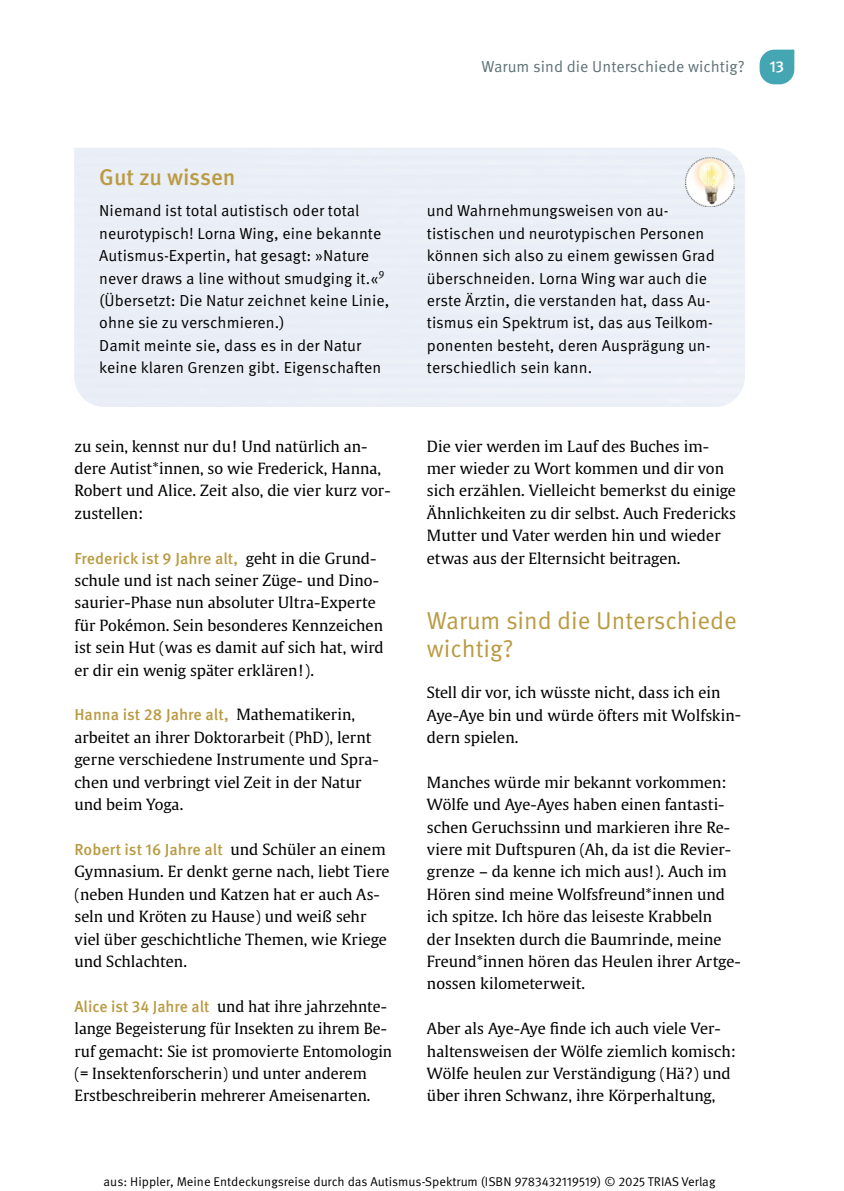
<style>
.page{position:relative;width:844px;height:1191px;background:#fff}
.page>*{position:absolute;margin:0;border:0;box-sizing:border-box;transform-origin:0 0}
.t1{font:24.5px/28px "Meta Pro Norm";color:#ba9b43}
.t2{font:500 22.75px "Meta Pro";letter-spacing:-.005em;color:#ba9b43}
.t3{font:15.92px/22.4px "Meta Pro Norm";letter-spacing:.005em;color:#000}
.t4{font:500 15.92px "Meta Pro";color:#ba9b43}
.t5{font:15.92px "Meta Pro Norm";letter-spacing:.005em;color:#5e7276}
.t6{font:500 15.92px "Meta Pro";color:#fff}
.t7{font:15.4px/22.4px "Thieme Gulliver 2011";letter-spacing:.005em;color:#000}
.t8{font:12.6px "Meta Pro Norm";color:#000}
.s1{font-family:"Thieme Gulliver 2011";font-weight:400;font-size:15.4px;color:#000}
.s2{font-family:"Meta Pro";font-weight:500;font-size:15.92px;color:#ba9b43}
</style>
<div class="page">
<img style="left:685px;top:158px;width:49px;height:49px">
<svg style="left:759px;top:50px;width:35px;height:34px"></svg>
<p class="t5" style="left:481px;top:55px;width:265px">Warum sind die Unterschiede wichtig?</p>
<p class="t6" style="left:769px;top:55px;width:16px">13</p>
<h2 class="t2" style="left:99px;top:160px;width:138px">Gut zu wissen</h2>
<p class="t3" style="left:99px;top:198px;width:291px">Niemand ist total autistisch oder total neurotypisch! Lorna Wing, eine bekannte Autismus-Expertin, hat gesagt: »Nature never draws a line without smudging it.«<sup>9 </sup>(Übersetzt: Die Natur zeichnet keine Linie, ohne sie zu verschmieren.)<br>Damit meinte sie, dass es in der Natur keine klaren Grenzen gibt. Eigenschaften</p>
<p class="t3" style="left:427px;top:199px;width:289px">und Wahrnehmungsweisen von au&shy;tistischen und neurotypischen Personen können sich also zu einem gewissen Grad überschneiden. Lorna Wing war auch die erste Ärztin, die verstanden hat, dass Au&shy;tismus ein Spektrum ist, das aus Teilkom&shy;ponenten besteht, deren Ausprägung un&shy;terschiedlich sein kann.</p>
<p class="t7" style="left:74px;top:434px;width:317px">zu sein, kennst nur du! Und natürlich an&shy;dere Autist*innen, so wie Frederick, Hanna, Robert und Alice. Zeit also, die vier kurz vor&shy;zustellen:</p>
<p class="t4" style="left:74px;top:546px;width:303px">Frederick ist 9 Jahre alt, <span class="s1">geht in die Grund-</span></p>
<p class="t7" style="left:74px;top:568px;width:311px">schule und ist nach seiner Züge- und Dino&shy;saurier-Phase nun absoluter Ultra-Experte für Pokémon. Sein besonderes Kennzeichen ist sein Hut (was es damit auf sich hat, wird er dir ein wenig später erklären!).</p>
<p class="t4" style="left:74px;top:702px;width:282px">Hanna ist 28 Jahre alt, <span class="s1">Mathematikerin,</span></p>
<p class="t7" style="left:74px;top:725px;width:306px">arbeitet an ihrer Doktorarbeit (PhD), lernt gerne verschiedene Instrumente und Spra&shy;chen und verbringt viel Zeit in der Natur und beim Yoga.</p>
<p class="t4" style="left:74px;top:837px;width:312px">Robert ist 16 Jahre alt <span class="s1">und Schüler an einem</span></p>
<p class="t7" style="left:74px;top:859px;width:316px">Gymnasium. Er denkt gerne nach, liebt Tiere (neben Hunden und Katzen hat er auch As&shy;seln und Kröten zu Hause) und weiß sehr viel über geschichtliche Themen, wie Kriege und Schlachten.</p>
<p class="t7" style="left:74px;top:994px;width:319px"><span class="s2">Alice ist 34 Jahre alt</span> und hat ihre jahrzehnte&shy;lange Begeisterung für Insekten zu ihrem Be&shy;ruf gemacht: Sie ist promovierte Entomologin (= Insektenforscherin) und unter anderem Erstbeschreiberin mehrerer Ameisenarten.</p>
<p class="t7" style="left:427px;top:434px;width:310px">Die vier werden im Lauf des Buches im&shy;mer wieder zu Wort kommen und dir von sich erzählen. Vielleicht bemerkst du einige Ähnlichkeiten zu dir selbst. Auch Fredericks Mutter und Vater werden hin und wieder etwas aus der Elternsicht beitragen.</p>
<h1 class="t1" style="left:426px;top:604px;width:312px">Warum sind die Unterschiede wichtig?</h1>
<p class="t7" style="left:427px;top:680px;width:315px">Stell dir vor, ich wüsste nicht, dass ich ein<br>Aye-Aye bin und würde öfters mit Wolfskin&shy;dern spielen.</p>
<p class="t7" style="left:427px;top:770px;width:315px">Manches würde mir bekannt vorkommen:<br>Wölfe und Aye-Ayes haben einen fantasti&shy;schen Geruchssinn und markieren ihre Re&shy;viere mit Duftspuren (Ah, da ist die Revier&shy;grenze – da kenne ich mich aus!). Auch im Hören sind meine Wolfsfreund*innen und ich spitze. Ich höre das leiseste Krabbeln<br>der Insekten durch die Baumrinde, meine Freund*innen hören das Heulen ihrer Artge&shy;nossen kilometerweit.</p>
<p class="t7" style="left:427px;top:1016px;width:310px">Aber als Aye-Aye finde ich auch viele Ver&shy;haltensweisen der Wölfe ziemlich komisch:<br>Wölfe heulen zur Verständigung (Hä?) und über ihren Schwanz, ihre Körperhaltung,</p>
<p class="t8" style="left:104px;top:1172px;width:613px">aus: Hippler, Meine Entdeckungsreise durch das Autismus-Spektrum (ISBN 9783432119519) © 2025 TRIAS Verlag</p>
</div>
